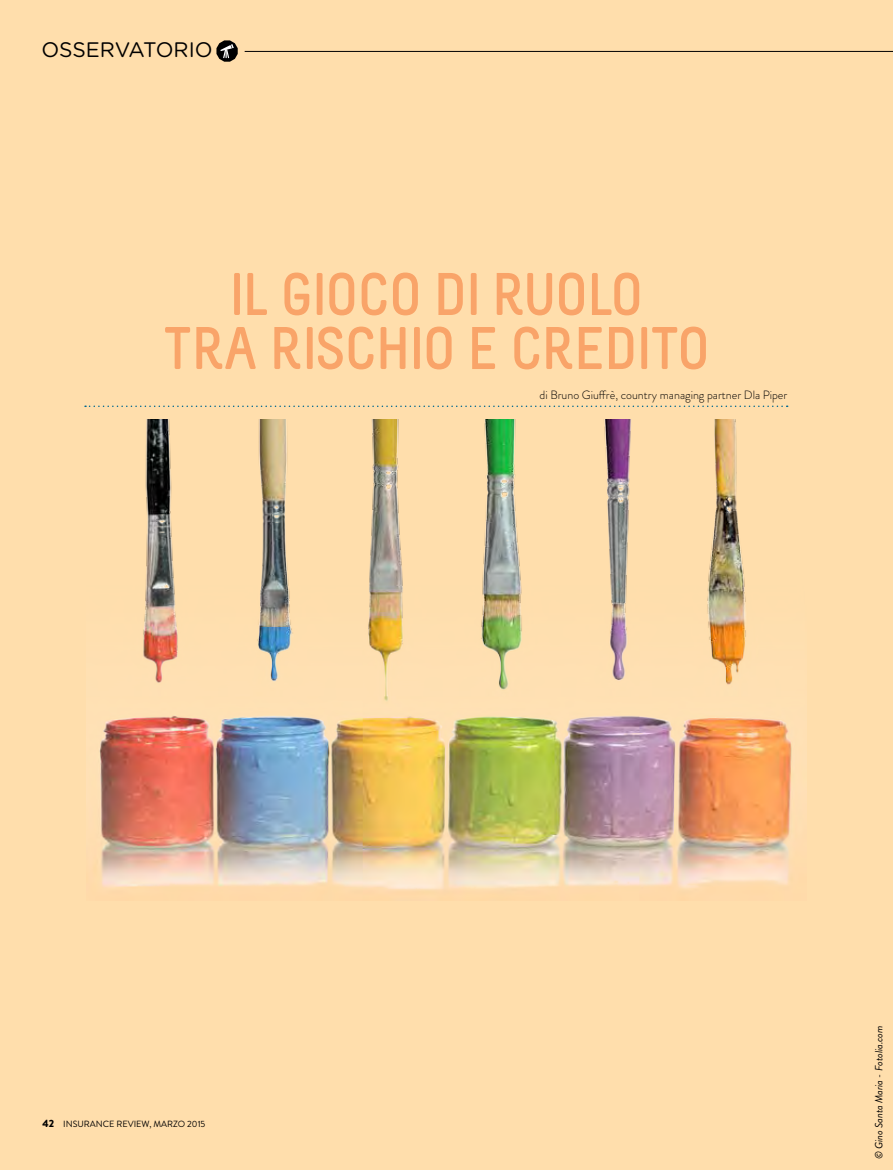
<style>
.page{position:relative;width:893px;height:1170px;background:#fff}
.page>*{position:absolute;margin:0;border:0;box-sizing:border-box;transform-origin:0 0}
.t1{font:700 60px/54px "Melbourne";color:#f9a469;text-align:center}
.t2{font:21px "Gotham Rounded";letter-spacing:-.005em;color:#000}
.t3{font:300 12px "Brandon Grotesque";color:#000}
.t4{font:italic 10.5px "Brandon Grotesque";color:#000}
.t5{font:9px "Brandon Grotesque";color:#000}
.s1{font-weight:900;font-size:10.5px}
</style>
<div class="page">
<div style="left:0;top:0;width:893px;height:1169px;background:#ffdeac"></div>
<svg style="left:216px;top:40px;width:22px;height:22px"></svg>
<hr style="left:245px;top:51px;width:648px;height:1px;background:#000">
<svg style="left:85px;top:405px;width:703px;height:2px"></svg>
<img style="left:86px;top:420px;width:721px;height:480px">
<h2 class="t2" style="left:41px;top:35px;width:173px">OSSERVATORIO</h2>
<h1 class="t1" style="left:163px;top:268px;width:548px">IL GIOCO DI RUOLO<br>TRA RISCHIO E CREDITO</h1>
<p class="t3" style="left:540px;top:386px;width:249px">di Bruno Giuffrè, country managing partner Dla Piper</p>
<p class="t5" style="left:43px;top:1117px;width:164px"><span class="s1">42</span> INSURANCE REVIEW, MARZO 2015</p>
<p class="t4" style="left:871px;top:1159px;width:135px;rotate:-90deg">© Gino Santa Maria - Fotolia.com</p>
</div>
